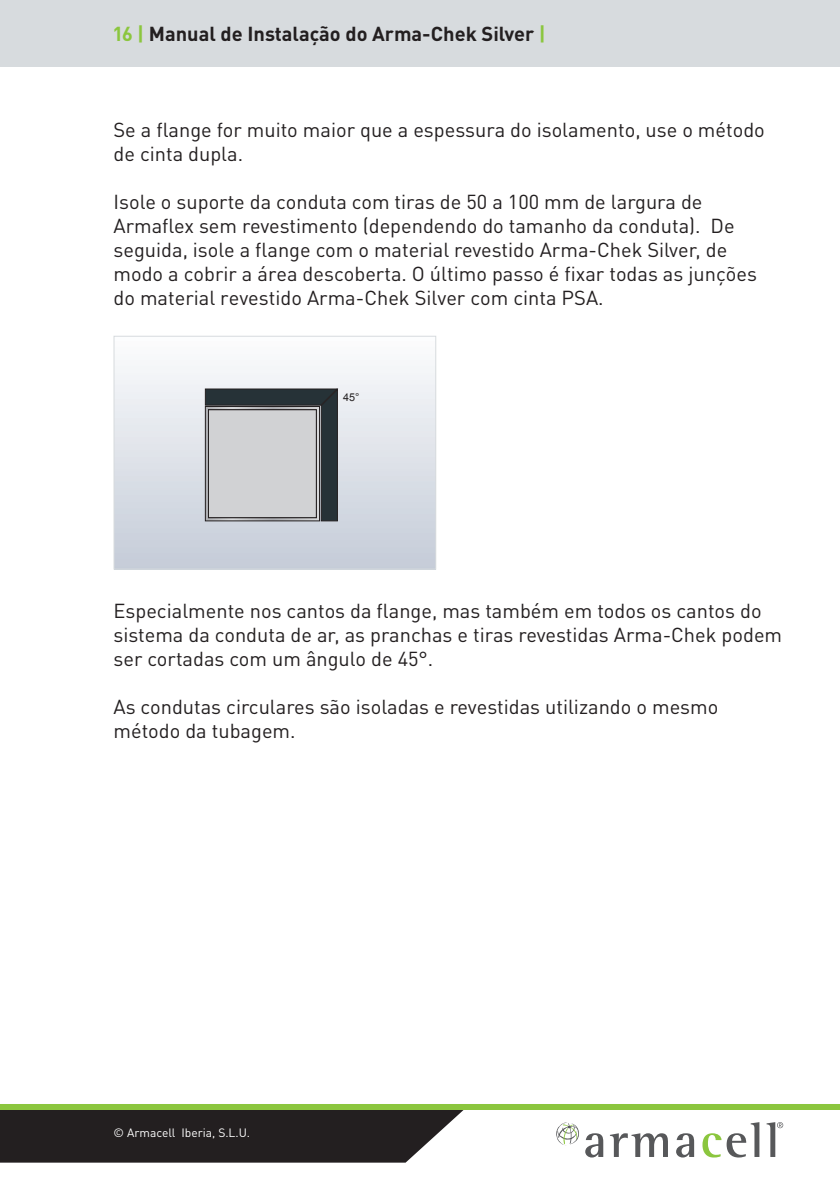
<style>
.page{position:relative;width:840px;height:1191px;background:#fff}
.page>*{position:absolute;margin:0;border:0;box-sizing:border-box;transform-origin:0 0}
.t1{font:20px/24px "DIN Pro";color:#231f20}
.t2{font:700 20px "DIN Pro";color:#231f20}
.t3{font:12px "DIN Pro";color:#fff}
.t4{font:10.8px "Arial";color:#231f20}
.s1{color:#8bc63e}
</style>
<div class="page">
<div style="left:0;top:0;width:839px;height:66px;background:#d7dbde"></div>
<div style="left:0;top:1110px;width:464px;height:52px;background:#231f20"></div>
<svg style="left:585px;top:1133px;width:18px;height:24px"></svg>
<svg style="left:610px;top:1133px;width:57px;height:24px"></svg>
<svg style="left:676px;top:1133px;width:17px;height:24px"></svg>
<svg style="left:702px;top:1122px;width:57px;height:35px"></svg>
<svg style="left:766px;top:1122px;width:16px;height:35px"></svg>
<svg style="left:556px;top:1122px;width:23px;height:23px"></svg>
<div style="left:0;top:1104px;width:839px;height:6px;background:#8bc63e"></div>
<svg style="left:115px;top:366px;width:319px;height:201px"></svg>
<svg style="left:205px;top:389px;width:132px;height:132px;background:#a0a3a6"></svg>
<div style="left:113px;top:336px;width:323px;height:233px;border:1px solid #d7dbde"></div>
<p class="t2" style="left:113px;top:17px;width:433px"><span class="s1">16 |</span> Manual de Instalação do Arma-Chek Silver <span class="s1">|</span></p>
<p class="t1" style="left:113px;top:116px;width:652px">Se a flange for muito maior que a espessura do isolamento, use o método de cinta dupla.</p>
<p class="t1" style="left:113px;top:188px;width:644px">Isole o suporte da conduta com tiras de 50 a 100 mm de largura de Armaflex sem revestimento (dependendo do tamanho da conduta). De seguida, isole a flange com o material revestido Arma-Chek Silver, de modo a cobrir a área descoberta. O último passo é fixar todas as junções do material revestido Arma-Chek Silver com cinta PSA.</p>
<p class="t4" style="left:343px;top:390px;width:18px">45°</p>
<p class="t1" style="left:113px;top:596px;width:669px">Especialmente nos cantos da flange, mas também em todos os cantos do sistema da conduta de ar, as pranchas e tiras revestidas Arma-Chek podem ser cortadas com um ângulo de 45°.</p>
<p class="t1" style="left:113px;top:692px;width:606px">As condutas circulares são isoladas e revestidas utilizando o mesmo método da tubagem.</p>
<p class="t3" style="left:113px;top:1123px;width:138px">© Armacell Iberia, S.L.U.</p>
</div>
